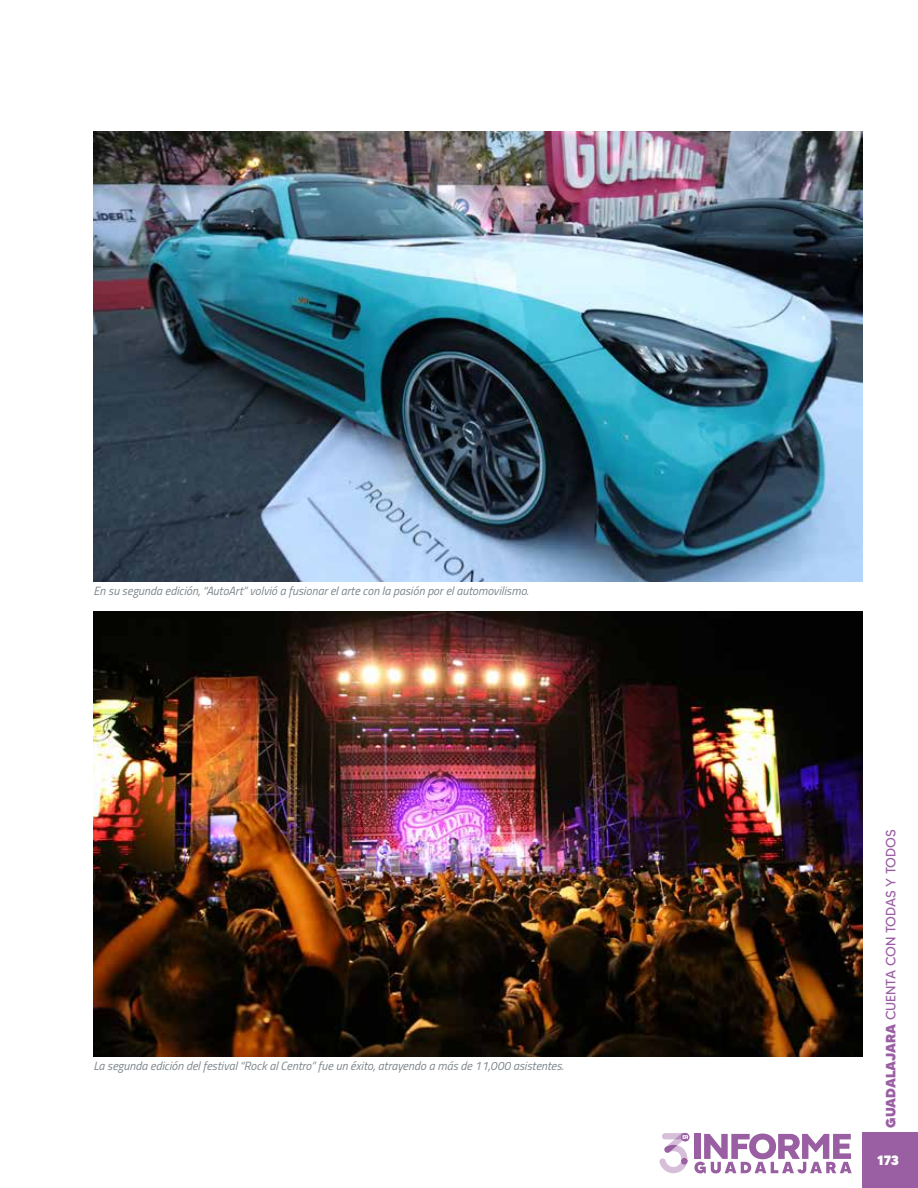
<style>
.page{position:relative;width:918px;height:1188px;background:#fff}
.page>*{position:absolute;margin:0;border:0;box-sizing:border-box;transform-origin:0 0}
.t1{font:13.5px "MADETOMMY";color:#9a5fa3}
.t2{font:800 13.5px "MADETOMMY";color:#fff}
.t3{font:italic 12px "Titillium Web";color:#7c858b}
.s1{font-weight:800}
</style>
<div class="page">
<div style="left:863px;top:1133px;width:55px;height:55px;background:#9a5fa3"></div>
<svg style="left:659px;top:1133px;width:29px;height:40px"></svg>
<div style="left:681px;top:1158px;width:6px;height:7px;background:#9a5fa3;border-radius:50%"></div>
<svg style="left:694px;top:1134px;width:158px;height:39px"></svg>
<img style="left:94px;top:132px;width:769px;height:450px">
<img style="left:94px;top:612px;width:769px;height:444px">
<p class="t3" style="left:94px;top:582px;width:437px">En su segunda edición, “AutoArt” volvió a fusionar el arte con la pasión por el automovilismo.</p>
<p class="t3" style="left:94px;top:1057px;width:472px">La segunda edición del festival “Rock al Centro” fue un éxito, atrayendo a más de 11,000 asistentes.</p>
<p class="t1" style="left:882px;top:1128px;width:299px;rotate:-90deg"><span class="s1">GUADALAJARA</span> CUENTA CON TODAS Y TODOS</p>
<p class="t2" style="left:877px;top:1151px;width:23px">173</p>
</div>
